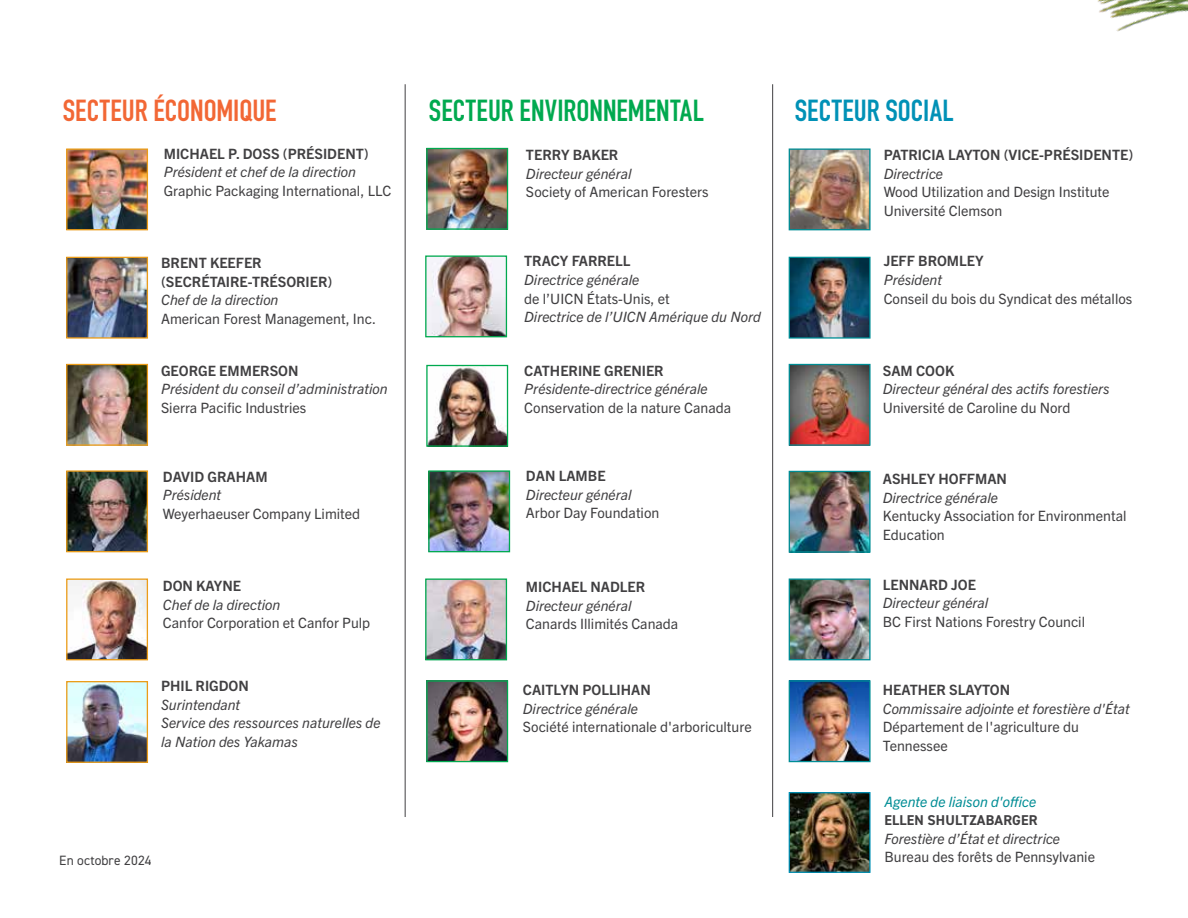
<style>
.page{position:relative;width:1188px;height:918px;background:#fff}
.page>*{position:absolute;margin:0;border:0;box-sizing:border-box;transform-origin:0 0}
.t1{font:700 30px "DIN Condensed";letter-spacing:.005em;color:#00a94f}
.t2{font:700 30px "DIN Condensed";color:#f26735}
.t3{font:700 30px "DIN Condensed";letter-spacing:.005em;color:#0091b6}
.t4{font:14.25px/18.5px "Trade Gothic Next LT Pro";color:#414042}
.t5{font:italic 14.25px/18.5px "Trade Gothic Next LT Pro";color:#414042}
.t6{font:700 14.25px/18.6px "Trade Gothic Next LT Pro";color:#414042}
.t7{font:italic 14.25px "Trade Gothic Next LT Pro";color:#008d95}
.t8{font:700 14.25px "DIN2014";letter-spacing:.01em;color:#414042}
.t9{font:13.5px "DIN2014";letter-spacing:.01em;color:#414042}
</style>
<div class="page">
<img style="left:791px;top:794px;width:78px;height:77px">
<div style="left:789px;top:792px;width:82px;height:81px;border:1px solid #0091b6"></div>
<hr style="left:405px;top:84px;width:1px;height:733px;background:#414042">
<hr style="left:772px;top:84px;width:1px;height:733px;background:#414042">
<img style="left:428px;top:150px;width:78px;height:78px">
<div style="left:426px;top:148px;width:82px;height:82px;border:1px solid #00a94f"></div>
<img style="left:430px;top:472px;width:78px;height:78px">
<div style="left:428px;top:470px;width:82px;height:82px;border:1px solid #00a94f"></div>
<img style="left:427px;top:581px;width:78px;height:77px">
<div style="left:425px;top:579px;width:82px;height:81px;border:1px solid #00a94f"></div>
<img style="left:68px;top:150px;width:78px;height:78px">
<div style="left:66px;top:148px;width:82px;height:82px;border:1px solid #eb9c18"></div>
<img style="left:68px;top:472px;width:78px;height:78px">
<div style="left:66px;top:470px;width:82px;height:82px;border:1px solid #eb9c18"></div>
<img style="left:428px;top:367px;width:78px;height:78px">
<div style="left:426px;top:365px;width:82px;height:82px;border:1px solid #00a94f"></div>
<img style="left:68px;top:259px;width:78px;height:78px">
<div style="left:66px;top:257px;width:82px;height:82px;border:1px solid #eb9c18"></div>
<img style="left:791px;top:259px;width:78px;height:78px">
<div style="left:789px;top:257px;width:82px;height:82px;border:1px solid #008d95"></div>
<img style="left:791px;top:473px;width:78px;height:78px">
<div style="left:789px;top:471px;width:82px;height:82px;border:1px solid #008d95"></div>
<img style="left:791px;top:581px;width:78px;height:77px">
<div style="left:789px;top:579px;width:82px;height:81px;border:1px solid #008d95"></div>
<img style="left:791px;top:682px;width:78px;height:78px">
<div style="left:789px;top:680px;width:82px;height:82px;border:1px solid #008d95"></div>
<img style="left:791px;top:150px;width:78px;height:78px">
<div style="left:789px;top:148px;width:82px;height:82px;border:1px solid #008d95"></div>
<img style="left:427px;top:257px;width:78px;height:78px">
<div style="left:425px;top:255px;width:82px;height:82px;border:1px solid #00a94f"></div>
<img style="left:68px;top:366px;width:78px;height:78px">
<div style="left:66px;top:364px;width:82px;height:82px;border:1px solid #eb9c18"></div>
<img style="left:68px;top:581px;width:78px;height:77px">
<div style="left:66px;top:579px;width:82px;height:81px;border:1px solid #eb9c18"></div>
<img style="left:428px;top:682px;width:78px;height:78px">
<div style="left:426px;top:680px;width:82px;height:82px;border:1px solid #00a94f"></div>
<img style="left:68px;top:683px;width:78px;height:78px">
<div style="left:66px;top:681px;width:82px;height:82px;border:1px solid #eb9c18"></div>
<img style="left:791px;top:366px;width:78px;height:78px">
<div style="left:789px;top:364px;width:82px;height:82px;border:1px solid #008d95"></div>
<img style="left:1097px;top:0;width:91px;height:32px">
<h1 class="t2" style="left:63px;top:90px;width:215px">SECTEUR ÉCONOMIQUE</h1>
<h1 class="t1" style="left:429px;top:90px;width:277px">SECTEUR ENVIRONNEMENTAL</h1>
<h1 class="t3" style="left:795px;top:90px;width:161px">SECTEUR SOCIAL</h1>
<p class="t6" style="left:164px;top:143px;width:207px">MICHAEL P. DOSS (PRÉSIDENT)</p>
<p class="t5" style="left:164px;top:162px;width:194px">Président et chef de la direction</p>
<p class="t4" style="left:164px;top:181px;width:229px">Graphic Packaging International, LLC</p>
<p class="t6" style="left:161px;top:253px;width:173px">BRENT KEEFER (SECRÉTAIRE-TRÉSORIER)</p>
<p class="t5" style="left:161px;top:290px;width:119px">Chef de la direction</p>
<p class="t4" style="left:161px;top:309px;width:217px">American Forest Management, Inc.</p>
<p class="t6" style="left:161px;top:360px;width:139px">GEORGE EMMERSON</p>
<p class="t5" style="left:161px;top:379px;width:228px">Président du conseil d’administration</p>
<p class="t4" style="left:161px;top:398px;width:147px">Sierra Pacific Industries</p>
<p class="t6" style="left:163px;top:466px;width:106px">DAVID GRAHAM</p>
<p class="t5" style="left:163px;top:485px;width:60px">Président</p>
<p class="t4" style="left:163px;top:503px;width:199px">Weyerhaeuser Company Limited</p>
<p class="t6" style="left:163px;top:576px;width:80px">DON KAYNE</p>
<p class="t5" style="left:163px;top:594px;width:119px">Chef de la direction</p>
<p class="t4" style="left:163px;top:613px;width:209px">Canfor Corporation et Canfor Pulp</p>
<p class="t6" style="left:161px;top:676px;width:89px">PHIL RIGDON</p>
<p class="t5" style="left:161px;top:695px;width:221px">Surintendant<br>Service des ressources naturelles de la Nation des Yakamas</p>
<p class="t6" style="left:526px;top:145px;width:94px">TERRY BAKER</p>
<p class="t5" style="left:526px;top:163px;width:107px">Directeur général</p>
<p class="t4" style="left:526px;top:182px;width:184px">Society of American Foresters</p>
<p class="t6" style="left:524px;top:251px;width:108px">TRACY FARRELL</p>
<p class="t5" style="left:524px;top:270px;width:117px">Directrice générale</p>
<p class="t4" style="left:524px;top:288px;width:147px">de l’UICN États-Unis, et</p>
<p class="t5" style="left:524px;top:307px;width:238px">Directrice de l’UICN Amérique du Nord</p>
<p class="t6" style="left:524px;top:360px;width:141px">CATHERINE GRENIER</p>
<p class="t5" style="left:524px;top:379px;width:185px">Présidente-directrice générale</p>
<p class="t4" style="left:524px;top:398px;width:208px">Conservation de la nature Canada</p>
<p class="t6" style="left:526px;top:466px;width:81px">DAN LAMBE</p>
<p class="t5" style="left:526px;top:485px;width:107px">Directeur général</p>
<p class="t4" style="left:526px;top:503px;width:135px">Arbor Day Foundation</p>
<p class="t6" style="left:526px;top:577px;width:121px">MICHAEL NADLER</p>
<p class="t5" style="left:526px;top:595px;width:107px">Directeur général</p>
<p class="t4" style="left:526px;top:614px;width:154px">Canards Illimités Canada</p>
<p class="t6" style="left:523px;top:680px;width:130px">CAITLYN POLLIHAN</p>
<p class="t5" style="left:523px;top:698px;width:117px">Directrice générale</p>
<p class="t4" style="left:523px;top:717px;width:230px">Société internationale d'arboriculture</p>
<p class="t6" style="left:884px;top:145px;width:251px">PATRICIA LAYTON (VICE-PRÉSIDENTE)</p>
<p class="t5" style="left:884px;top:163px;width:61px">Directrice</p>
<p class="t4" style="left:884px;top:182px;width:227px">Wood Utilization and Design Institute<br>Université Clemson</p>
<p class="t6" style="left:884px;top:251px;width:101px">JEFF BROMLEY</p>
<p class="t5" style="left:884px;top:270px;width:60px">Président</p>
<p class="t4" style="left:884px;top:288px;width:250px">Conseil du bois du Syndicat des métallos</p>
<p class="t6" style="left:883px;top:360px;width:73px">SAM COOK</p>
<p class="t5" style="left:883px;top:379px;width:228px">Directeur général des actifs forestiers</p>
<p class="t4" style="left:883px;top:398px;width:189px">Université de Caroline du Nord</p>
<p class="t6" style="left:883px;top:469px;width:126px">ASHLEY HOFFMAN</p>
<p class="t5" style="left:883px;top:487px;width:117px">Directrice générale</p>
<p class="t4" style="left:883px;top:506px;width:245px">Kentucky Association for Environmental<br>Education</p>
<p class="t6" style="left:883px;top:574px;width:95px">LENNARD JOE</p>
<p class="t5" style="left:883px;top:593px;width:107px">Directeur général</p>
<p class="t4" style="left:883px;top:611px;width:204px">BC First Nations Forestry Council</p>
<p class="t6" style="left:883px;top:680px;width:129px">HEATHER SLAYTON</p>
<p class="t5" style="left:883px;top:698px;width:249px">Commissaire adjointe et forestière d'État</p>
<p class="t4" style="left:883px;top:717px;width:198px">Département de l'agriculture du<br>Tennessee</p>
<p class="t7" style="left:885px;top:792px;width:153px">Agente de liaison d'office</p>
<p class="t8" style="left:885px;top:811px;width:154px">ELLEN SHULTZABARGER</p>
<p class="t5" style="left:885px;top:828px;width:177px">Forestière d’État et directrice</p>
<p class="t9" style="left:59px;top:852px;width:94px">En octobre 2024</p>
<p class="t4" style="left:885px;top:847px;width:212px">Bureau des forêts de Pennsylvanie</p>
</div>
